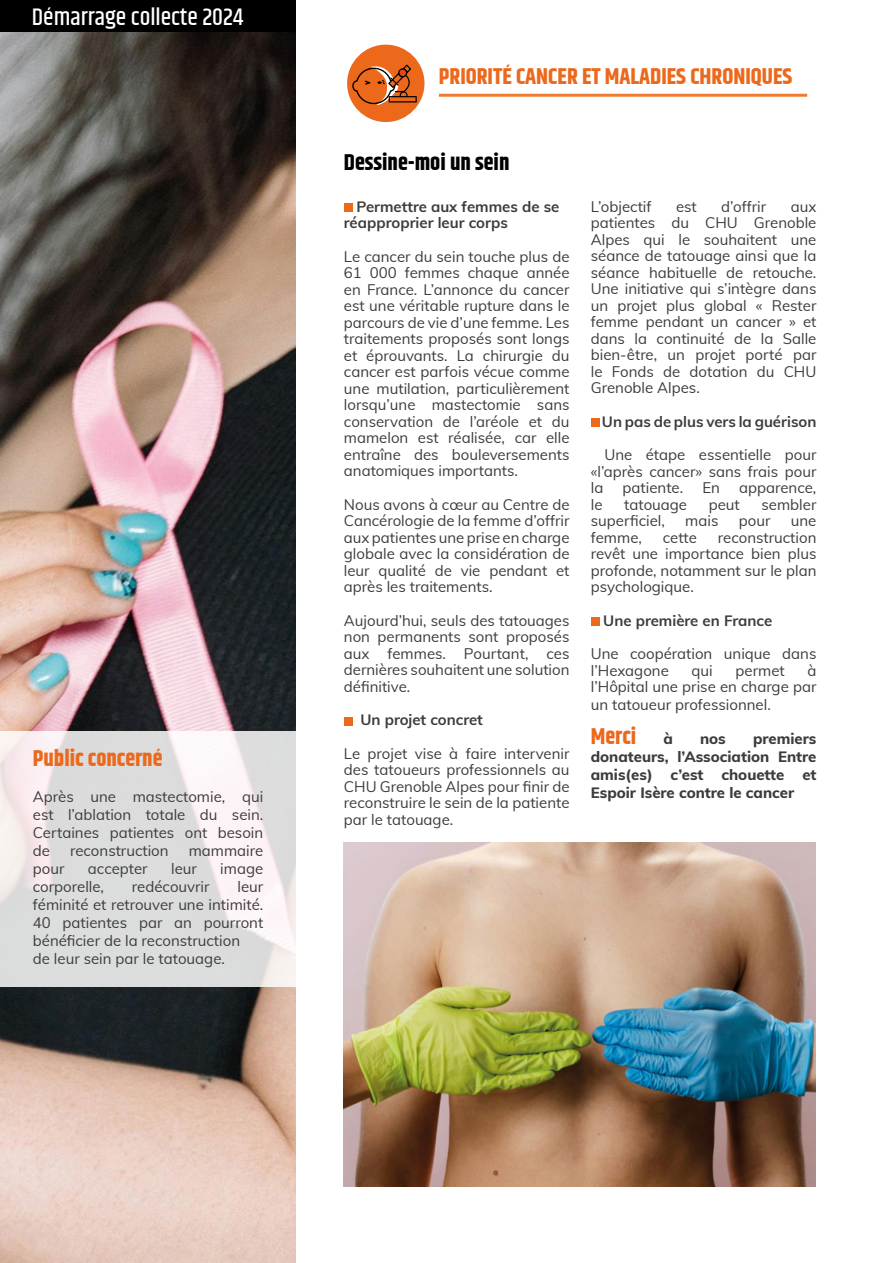
<style>
.page{position:relative;width:893px;height:1263px;background:#fff}
.page>*{position:absolute;margin:0;border:0;box-sizing:border-box;transform-origin:0 0}
.t1{font:500 24px "Khand";color:#fff}
.t2{font:700 22.5px "Khand";color:#ec691c}
.t3{font:700 22.5px "Khand";color:#000}
.t4{font:15px/16.5px "Muli";color:#3c3c3b;text-align:justify}
.t5{font:700 15px/16.5px "Muli";color:#3c3c3b}
.t6{font:800 15px/18px "Muli";color:#3c3c3b;text-align:justify}
.s1{font-family:"Muli";font-weight:800;font-size:15px;color:#3c3c3b}
</style>
<div class="page">
<img style="left:0;top:31px;width:296px;height:1232px">
<img style="left:344px;top:842px;width:472px;height:344px">
<div style="left:0;top:0;width:296px;height:31px;background:#000"></div>
<svg style="left:0;top:731px;width:296px;height:255px;fill:#dcdddd"></svg>
<div style="left:344px;top:203px;width:8px;height:9px;background:#ec691c"></div>
<div style="left:344px;top:717px;width:8px;height:8px;background:#ec691c"></div>
<div style="left:591px;top:418px;width:8px;height:9px;background:#ec691c"></div>
<div style="left:591px;top:617px;width:8px;height:9px;background:#ec691c"></div>
<hr style="left:439px;top:94px;width:368px;height:3px;background:#ef7a32">
<div style="left:347px;top:45px;width:77px;height:77px;background:#ec691c;border-radius:50%"></div>
<svg style="left:352px;top:65px;width:65px;height:42px"></svg>
<h1 class="t1" style="left:32px;top:2px;width:213px">Démarrage collecte 2024</h1>
<h2 class="t2" style="left:33px;top:742px;width:131px">Public concerné</h2>
<p class="t4" style="left:33px;top:787px;width:232px;line-height:18px">Après une mastectomie, qui est l’ablation totale du sein.<br>Certaines patientes ont besoin de</p>
<p class="t4" style="left:70px;top:842px;width:100px">reconstruction</p>
<p class="t4" style="left:189px;top:842px;width:76px">mammaire</p>
<p class="t4" style="left:33px;top:860px;width:33px">pour</p>
<p class="t4" style="left:88px;top:860px;width:61px">accepter</p>
<p class="t4" style="left:171px;top:860px;width:27px">leur</p>
<p class="t4" style="left:220px;top:860px;width:44px">image</p>
<p class="t4" style="left:33px;top:878px;width:73px">corporelle,</p>
<p class="t4" style="left:132px;top:878px;width:79px">redécouvrir</p>
<p class="t4" style="left:33px;top:877px;width:232px;line-height:18px;text-align:left;text-indent:205px">leur féminité et retrouver une intimité.<br>40 patientes par an pourront bénéficier de la reconstruction<br>de leur sein par le tatouage.</p>
<h2 class="t2" style="left:439px;top:60px;width:355px">PRIORITÉ CANCER ET MALADIES CHRONIQUES</h2>
<h2 class="t3" style="left:344px;top:147px;width:167px">Dessine-moi un sein</h2>
<p class="t5" style="left:344px;top:197px;width:217px;text-indent:12px">Permettre aux femmes de se réapproprier leur corps</p>
<p class="t4" style="left:344px;top:247px;width:227px">Le cancer du sein touche plus de 61 000 femmes chaque année en France. L’annonce du cancer est une véritable rupture dans le parcours de vie d’une femme. Les traitements proposés sont longs et éprouvants. La chirurgie du cancer est parfois vécue comme une mutilation, particulièrement lorsqu’une mastectomie sans conservation de l’aréole et du mamelon est réalisée, car elle entraîne des bouleversements anatomiques importants.</p>
<p class="t4" style="left:344px;top:495px;width:227px">Nous avons à cœur au Centre de Cancérologie de la femme d’offrir aux patientes une prise en charge globale avec la considération de leur qualité de vie pendant et après les traitements.</p>
<p class="t4" style="left:344px;top:611px;width:227px">Aujourd’hui, seuls des tatouages non permanents sont proposés aux femmes. Pourtant, ces dernières souhaitent une solution définitive.</p>
<p class="t5" style="left:360px;top:711px;width:124px">Un projet concret</p>
<p class="t4" style="left:344px;top:744px;width:227px">Le projet vise à faire intervenir des tatoueurs professionnels au CHU Grenoble Alpes pour finir de reconstruire le sein de la patiente par le tatouage.</p>
<p class="t4" style="left:591px;top:197px;width:62px">L’objectif</p>
<p class="t4" style="left:676px;top:197px;width:22px">est</p>
<p class="t4" style="left:721px;top:197px;width:46px">d’offrir</p>
<p class="t4" style="left:591px;top:197px;width:227px;text-indent:200px">aux patientes du CHU Grenoble Alpes qui le souhaitent une séance de tatouage ainsi que la séance habituelle de retouche.<br>Une initiative qui s’intègre dans un projet plus global « Rester femme pendant un cancer » et dans la continuité de la Salle bien-être, un projet porté par le Fonds de dotation du CHU Grenoble Alpes.</p>
<p class="t5" style="left:602px;top:412px;width:216px">Un pas de plus vers la guérison</p>
<p class="t4" style="left:591px;top:446px;width:227px;text-indent:14px">Une étape essentielle pour «l’après cancer» sans frais pour la</p>
<p class="t4" style="left:623px;top:479px;width:62px">patiente.</p>
<p class="t4" style="left:702px;top:479px;width:19px">En</p>
<p class="t4" style="left:739px;top:479px;width:79px">apparence,</p>
<p class="t4" style="left:591px;top:495px;width:13px">le</p>
<p class="t4" style="left:624px;top:495px;width:64px">tatouage</p>
<p class="t4" style="left:709px;top:495px;width:33px">peut</p>
<p class="t4" style="left:761px;top:495px;width:56px">sembler</p>
<p class="t4" style="left:591px;top:512px;width:76px">superficiel,</p>
<p class="t4" style="left:685px;top:512px;width:35px">mais</p>
<p class="t4" style="left:739px;top:512px;width:33px">pour</p>
<p class="t4" style="left:791px;top:512px;width:27px">une</p>
<p class="t4" style="left:591px;top:528px;width:53px">femme,</p>
<p class="t4" style="left:663px;top:528px;width:36px">cette</p>
<p class="t4" style="left:591px;top:528px;width:227px;text-indent:127px">reconstruction revêt une importance bien plus profonde, notamment sur le plan psychologique.</p>
<p class="t5" style="left:603px;top:611px;width:171px">Une première en France</p>
<p class="t4" style="left:591px;top:645px;width:227px">Une coopération unique dans l’Hexagone</p>
<p class="t4" style="left:591px;top:661px;width:227px;text-align:right">à<br>l’Hôpital une prise en charge par</p>
<p class="t4" style="left:591px;top:696px;width:181px">un tatoueur professionnel.</p>
<h2 class="t2" style="left:591px;top:721px;width:83px">Merci <span class="s1">à</span></h2>
<p class="t6" style="left:700px;top:729px;width:27px">nos</p>
<p class="t4" style="left:692px;top:661px;width:23px">qui</p>
<p class="t4" style="left:735px;top:661px;width:51px">permet</p>
<p class="t6" style="left:591px;top:729px;width:227px;text-indent:162px">premiers donateurs, l’Association Entre amis(es) c’est chouette et Espoir Isère contre le cancer</p>
</div>
